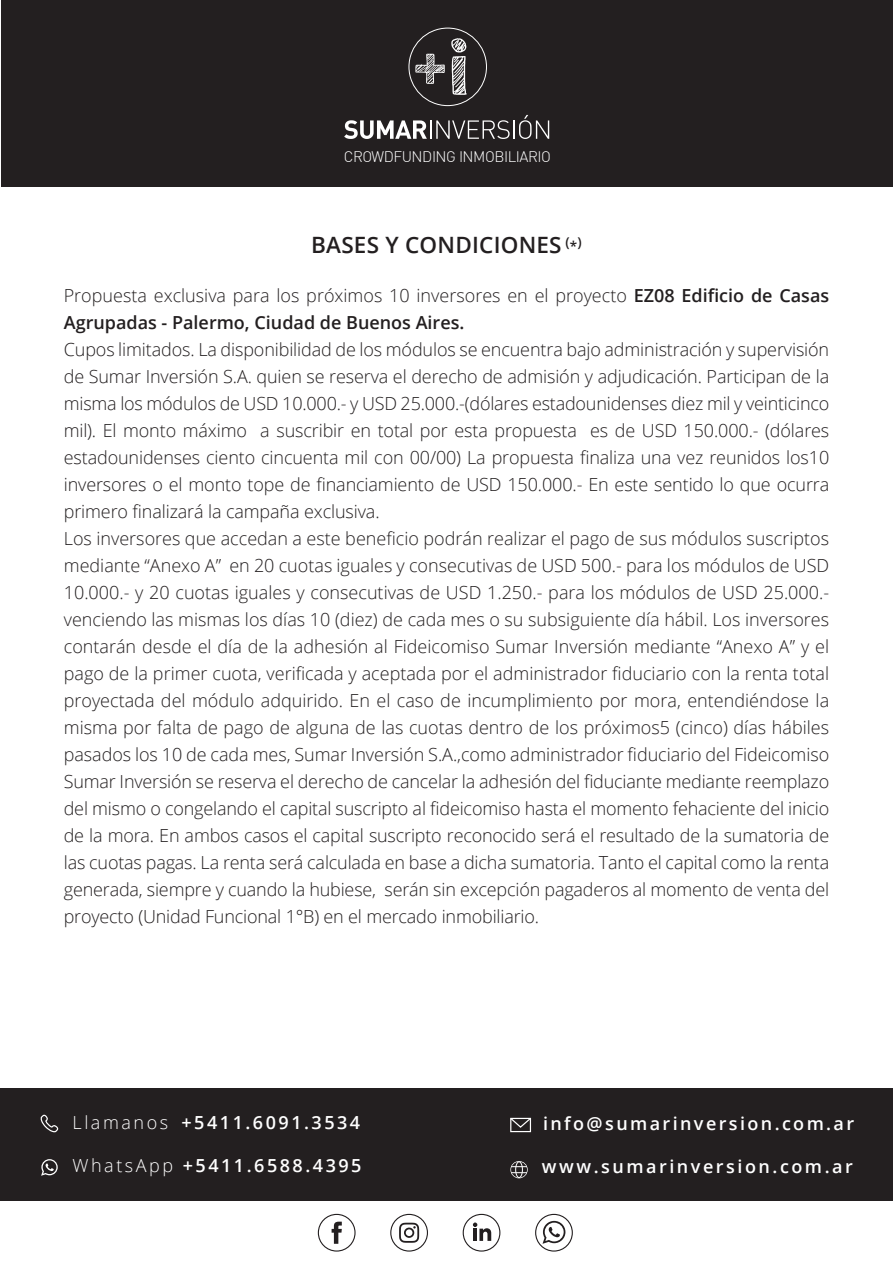
<style>
.page{position:relative;width:893px;height:1263px;background:#fff}
.page>*{position:absolute;margin:0;border:0;box-sizing:border-box;transform-origin:0 0}
.t1{font:600 22.5px "Open Sans";letter-spacing:.01em;color:#231f20}
.t2{font:300 18px/27px "Open Sans";letter-spacing:-.005em;color:#231f20}
.t3{font:600 18px "Open Sans";letter-spacing:.14em;color:#fff}
.t4{font:300 15px "DIN";letter-spacing:-.03em;color:#fff}
.s1{font-size:13.5px}
.s2{font-weight:600}
.s3{font-weight:300}
</style>
<div class="page">
<div style="left:1px;top:0;width:892px;height:186px;background:#231f20"></div>
<svg style="left:344px;top:115px;width:205px;height:24px"></svg>
<div style="left:409px;top:28px;width:78px;height:78px;border:1px solid #fff;border-radius:50%"></div>
<svg style="left:415px;top:54px;width:30px;height:30px"></svg>
<svg style="left:451px;top:38px;width:16px;height:57px"></svg>
<div style="left:463px;top:1214px;width:37px;height:37px;border:1px solid #231f20;border-radius:50%"></div>
<svg style="left:473px;top:1222px;width:18px;height:19px"></svg>
<div style="left:318px;top:1214px;width:38px;height:37px;border:1px solid #231f20;border-radius:50%"></div>
<svg style="left:332px;top:1222px;width:10px;height:22px"></svg>
<div style="left:390px;top:1214px;width:38px;height:37px;border:1px solid #231f20;border-radius:18px"></div>
<svg style="left:399px;top:1223px;width:20px;height:20px"></svg>
<div style="left:0;top:1088px;width:893px;height:113px;background:#231f20"></div>
<svg style="left:510px;top:1161px;width:18px;height:17px"></svg>
<svg style="left:41px;top:1159px;width:17px;height:17px"></svg>
<svg style="left:40px;top:1114px;width:19px;height:19px"></svg>
<svg style="left:510px;top:1117px;width:22px;height:16px"></svg>
<div style="left:535px;top:1214px;width:38px;height:37px;border:1px solid #231f20;border-radius:50%"></div>
<svg style="left:542px;top:1221px;width:23px;height:23px"></svg>
<p class="t4" style="left:344px;top:147px;width:209px">CROWDFUNDING INMOBILIARIO</p>
<p class="t1" style="left:311px;top:229px;width:272px">BASES Y CONDICIONES <sup>(</sup><span class="s1">*</span><sup>)</sup></p>
<p class="t2" style="left:64px;top:281px;width:767px">Propuesta exclusiva para los próximos 10 inversores en el proyecto <span class="s2">EZ08 Edificio de Casas<br>Agrupadas - Palermo, Ciudad de Buenos Aires.</span></p>
<p class="t2" style="left:64px;top:335px;width:767px">Cupos limitados. La disponibilidad de los módulos se encuentra bajo administración y supervisión de Sumar Inversión S.A. quien se reserva el derecho de admisión y adjudicación. Participan de la misma los módulos de USD 10.000.- y USD 25.000.-(dólares estadounidenses diez mil y veinticinco mil). El monto máximo a suscribir en total por esta propuesta es de USD 150.000.- (dólares estadounidenses ciento cincuenta mil con 00/00) La propuesta finaliza una vez reunidos los10 inversores o el monto tope de financiamiento de USD 150.000.- En este sentido lo que ocurra primero finalizará la campaña exclusiva.<br>Los inversores que accedan a este beneficio podrán realizar el pago de sus módulos suscriptos mediante “Anexo A” en 20 cuotas iguales y consecutivas de USD 500.- para los módulos de USD 10.000.- y 20 cuotas iguales y consecutivas de USD 1.250.- para los módulos de USD 25.000.- venciendo las mismas los días 10 (diez) de cada mes o su subsiguiente día hábil. Los inversores contarán desde el día de la adhesión al Fideicomiso Sumar Inversión mediante “Anexo A” y el pago de la primer cuota, verificada y aceptada por el administrador fiduciario con la renta total proyectada del módulo adquirido. En el caso de incumplimiento por mora, entendiéndose la misma por falta de pago de alguna de las cuotas dentro de los próximos5 (cinco) días hábiles pasados los 10 de cada mes, Sumar Inversión S.A.,como administrador fiduciario del Fideicomiso Sumar Inversión se reserva el derecho de cancelar la adhesión del fiduciante mediante reemplazo del mismo o congelando el capital suscripto al fideicomiso hasta el momento fehaciente del inicio de la mora. En ambos casos el capital suscripto reconocido será el resultado de la sumatoria de las cuotas pagas. La renta será calculada en base a dicha sumatoria. Tanto el capital como la renta generada, siempre y cuando la hubiese, serán sin excepción pagaderos al momento de venta del proyecto (Unidad Funcional 1°B) en el mercado inmobiliario.</p>
<p class="t3" style="left:73px;top:1110px;width:289px"><span class="s3">Llamanos</span> +5411.6091.3534</p>
<p class="t3" style="left:73px;top:1153px;width:290px"><span class="s3">WhatsApp</span> +5411.6588.4395</p>
<p class="t3" style="left:543px;top:1111px;width:313px">info@sumarinversion.com.ar</p>
<p class="t3" style="left:542px;top:1154px;width:312px">www.sumarinversion.com.ar</p>
</div>
